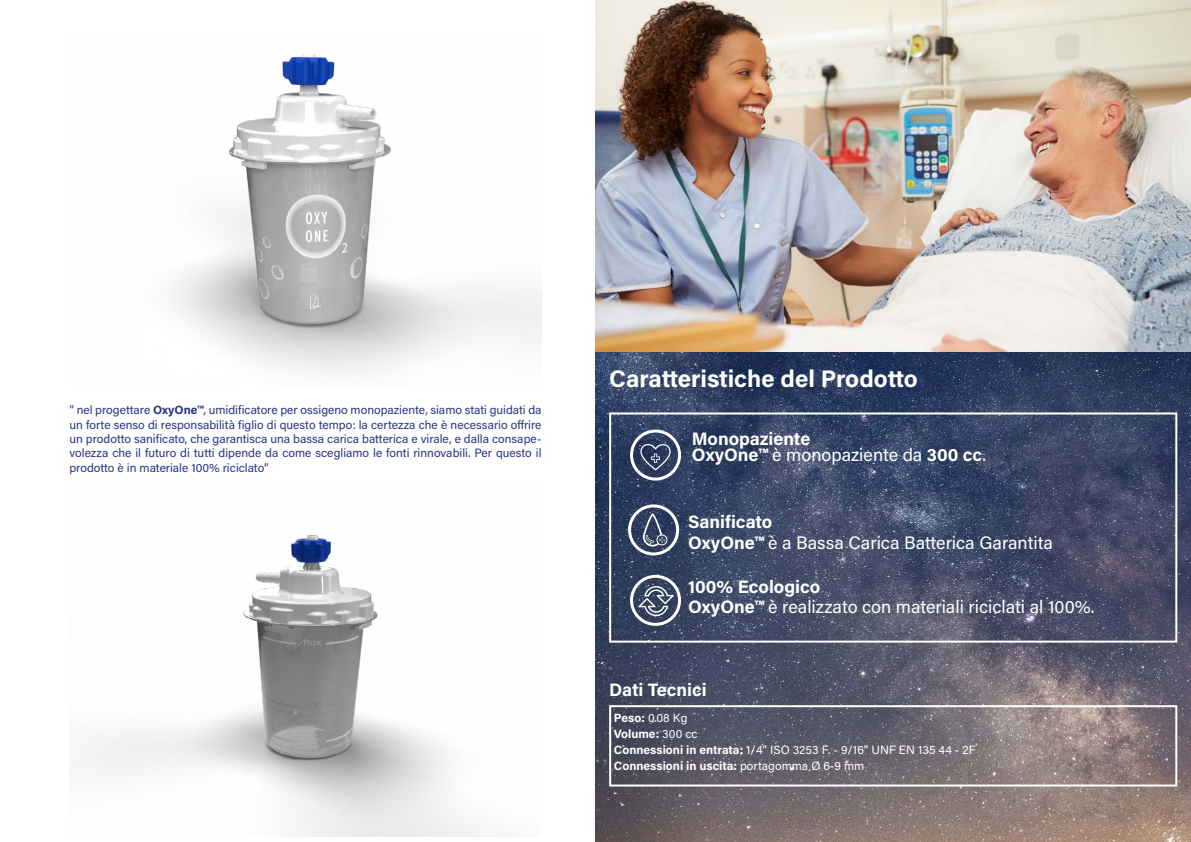
<style>
.page{position:relative;width:1191px;height:842px;background:#fff}
.page>*{position:absolute;margin:0;border:0;box-sizing:border-box;transform-origin:0 0}
.t1{font:700 24px "Acumin Pro";letter-spacing:-.005em;color:#fff}
.t2{font:18px "Acumin Pro";color:#fff}
.t3{font:700 18px "Acumin Pro";color:#fff}
.t4{font:12px/14.4px "Acumin Pro";color:#283583;text-align:justify}
.t5{font:12px/16.2px "Acumin Pro";letter-spacing:.005em;color:#fff}
.s1{font-weight:700}
</style>
<div class="page">
<img style="left:595px;top:351px;width:596px;height:491px">
<img style="left:595px;top:0;width:596px;height:351px">
<img style="left:172px;top:54px;width:369px;height:320px">
<img style="left:69px;top:535px;width:423px;height:301px">
<div style="left:630px;top:429px;width:51px;height:52px;border:3px solid #fff;border-radius:50%"></div>
<svg style="left:640px;top:443px;width:30px;height:27px"></svg>
<div style="left:628px;top:504px;width:51px;height:51px;border:3px solid #fff;border-radius:50%"></div>
<svg style="left:643px;top:513px;width:24px;height:33px"></svg>
<div style="left:630px;top:575px;width:51px;height:51px;border:3px solid #fff;border-radius:50%"></div>
<svg style="left:638px;top:586px;width:36px;height:30px"></svg>
<div style="left:609px;top:412px;width:568px;height:231px;border:2px solid #fff"></div>
<div style="left:609px;top:705px;width:568px;height:81px;border:2px solid #fff"></div>
<p class="t4" style="left:69px;top:402px;width:473px">” nel progettare <span class="s1">OxyOne™</span>, umidificatore per ossigeno monopaziente, siamo stati guidati da un forte senso di responsabilità figlio di questo tempo: la certezza che è necessario offrire un prodotto sanificato, che garantisca una bassa carica batterica e virale, e dalla consape&shy;volezza che il futuro di tutti dipende da come scegliamo le fonti rinnovabili. Per questo il prodotto è in materiale 100% riciclato”</p>
<h1 class="t1" style="left:609px;top:362px;width:310px">Caratteristiche del Prodotto</h1>
<h2 class="t3" style="left:692px;top:426px;width:120px">Monopaziente</h2>
<h2 class="t2" style="left:692px;top:442px;width:296px"><span class="s1">OxyOne™</span> è monopaziente da <span class="s1">300 cc</span>.</h2>
<h2 class="t3" style="left:688px;top:509px;width:86px">Sanificato</h2>
<h2 class="t2" style="left:688px;top:530px;width:366px"><span class="s1">OxyOne™</span> è a Bassa Carica Batterica Garantita</h2>
<h2 class="t3" style="left:688px;top:574px;width:134px">100% Ecologico</h2>
<h2 class="t2" style="left:688px;top:595px;width:408px"><span class="s1">OxyOne™</span> è realizzato con materiali riciclati al 100%.</h2>
<h2 class="t3" style="left:609px;top:677px;width:99px">Dati Tecnici</h2>
<p class="t5" style="left:614px;top:709px;width:363px"><span class="s1">Peso:</span> 0.08 Kg<br><span class="s1">Volume:</span> 300 cc<br><span class="s1">Connessioni in entrata:</span> 1/4” ISO 3253 F. - 9/16” UNF EN 135 44 - 2F <span class="s1">Connessioni in uscita:</span> portagomma Ø 6-9 mm</p>
</div>
